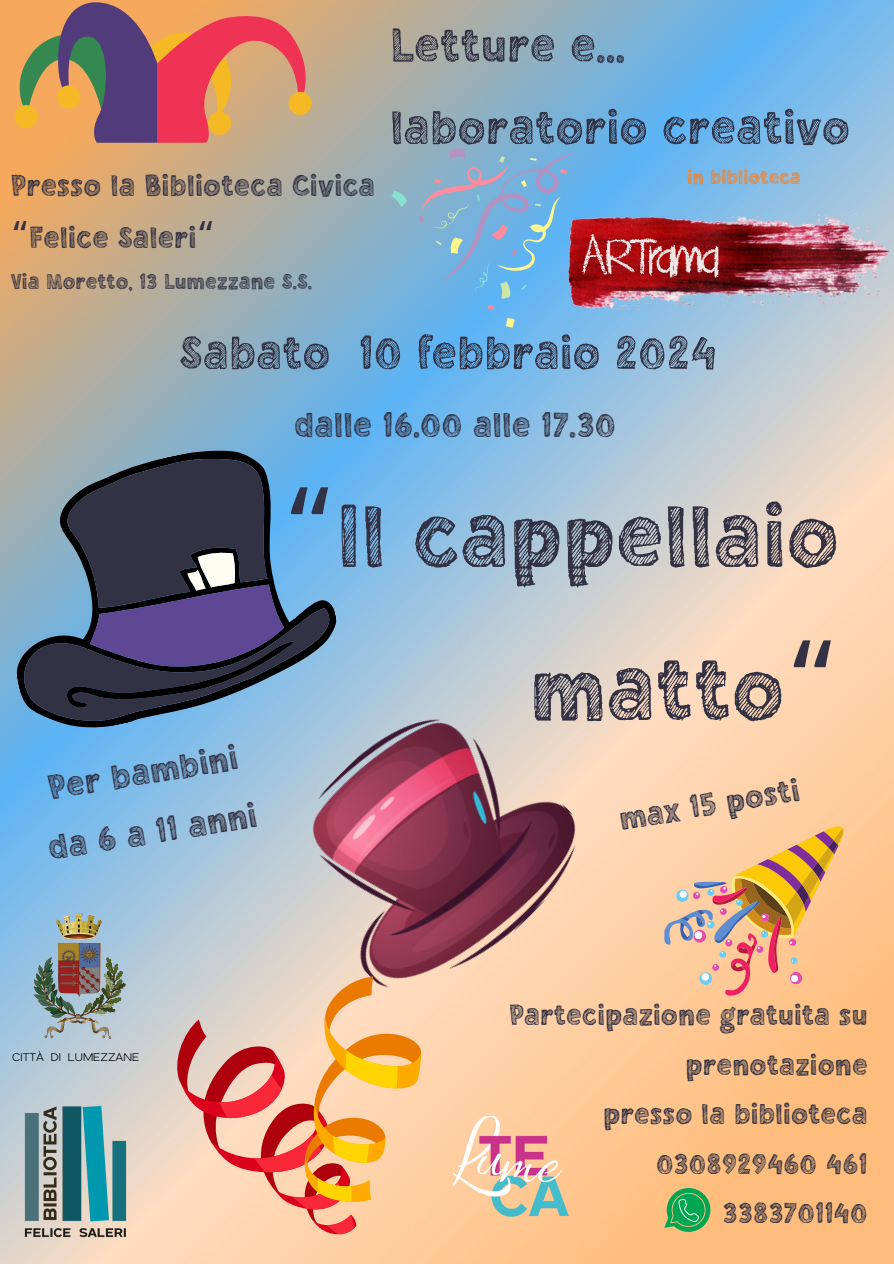
<style>
.page{position:relative;width:894px;height:1264px;background:#fff}
.page>*{position:absolute;margin:0;border:0;box-sizing:border-box;transform-origin:0 0}
.t1{font:109.5px/153px "Chalkboy";color:#333244;text-align:right}
.t2{font:58.8px "Chalkboy";color:#333244}
.t3{font:58.05px "Chalkboy";color:#333244}
.t4{font:43.05px "Chalkboy";color:#333244}
.t5{font:42.75px "Chalkboy";color:#333244}
.t6{font:39.3px "Chalkboy";color:#333244}
.t7{font:37.05px "Chalkboy";color:#333244}
.t8{font:35.55px/49.5px "Chalkboy";color:#333244;text-align:right}
.t9{font:26.55px "Chalkboy";color:#333244}
.t10{font:24.15px "Chalkboy";color:#f58026}
.t11{font:10.95px "REBELTON";color:#000}
.s1{font-family:"Noto Sans Gurmukhi"}
</style>
<div class="page">
<img style="left:0;top:0;width:893px;height:1263px">
<img style="left:568px;top:213px;width:321px;height:100px">
<img style="left:18px;top:892px;width:121px;height:170px">
<img style="left:22px;top:1095px;width:107px;height:151px">
<img style="left:453px;top:1116px;width:115px;height:100px">
<svg style="left:664px;top:1187px;width:46px;height:44px;background:#52af63"></svg>
<svg style="left:0;top:430px;width:348px;height:313px;background:#85b2cf"></svg>
<svg style="left:10px;top:584px;width:336px;height:154px;background:#6089aa"></svg>
<svg style="left:59px;top:445px;width:242px;height:274px;background:#474f6c"></svg>
<img style="left:254px;top:678px;width:348px;height:347px">
<svg style="left:10px;top:2px;width:295px;height:141px;background:#bc7866"></svg>
<div style="left:288px;top:92px;width:23px;height:23px;background:#f5b926;border-radius:50%"></div>
<div style="left:208px;top:112px;width:23px;height:23px;background:#f5b926;border-radius:50%"></div>
<div style="left:57px;top:85px;width:23px;height:23px;background:#f5b926;border-radius:50%"></div>
<div style="left:14px;top:105px;width:24px;height:23px;background:#f5b926;border-radius:50%"></div>
<svg style="left:172px;top:976px;width:249px;height:260px;background:#f0b38d"></svg>
<svg style="left:664px;top:825px;width:179px;height:170px;background:#e9b486"></svg>
<svg style="left:487px;top:305px;width:7px;height:5px"></svg>
<svg style="left:505px;top:318px;width:9px;height:10px"></svg>
<svg style="left:390px;top:191px;width:16px;height:16px"></svg>
<svg style="left:418px;top:148px;width:157px;height:151px;background:#7cafd7"></svg>
<p class="t2" style="left:390px;top:21px;width:236px">Letture e...</p>
<p class="t7" style="left:11px;top:170px;width:366px">Presso la Biblioteca Civica</p>
<p class="t7" style="left:11px;top:222px;width:205px"><span class="s1">“</span>Felice Saleri<span class="s1">“</span></p>
<p class="t9" style="left:11px;top:270px;width:303px">Via Moretto, 13 Lumezzane S.S.</p>
<p class="t2" style="left:390px;top:103px;width:461px">laboratorio creativo</p>
<p class="t10" style="left:687px;top:167px;width:115px">in biblioteca</p>
<p class="t3" style="left:179px;top:328px;width:539px">Sabato 10 febbraio 2024</p>
<p class="t4" style="left:294px;top:406px;width:323px">dalle 16.00 alle 17.30</p>
<p class="t5" style="left:45px;top:770px;width:194px;rotate:-9deg">Per bambini</p>
<p class="t5" style="left:46px;top:830px;width:213px;rotate:-9deg">da 6 a 11 anni</p>
<p class="t1" style="left:282px;top:463px;width:559px"><span class="s1">“</span>Il cappellaio matto<span class="s1">“</span></p>
<p class="t6" style="left:616px;top:802px;width:184px;rotate:-9deg">max 15 posti</p>
<p class="t11" style="left:12px;top:1050px;width:128px">CITTÀ DI LUMEZZANE</p>
<p class="t8" style="left:509px;top:991px;width:360px">Partecipazione gratuita su prenotazione</p>
<p class="t8" style="left:603px;top:1090px;width:266px">presso la biblioteca</p>
<p class="t8" style="left:655px;top:1139px;width:213px">0308929460 461</p>
<p class="t8" style="left:722px;top:1189px;width:147px">3383701140</p>
</div>
